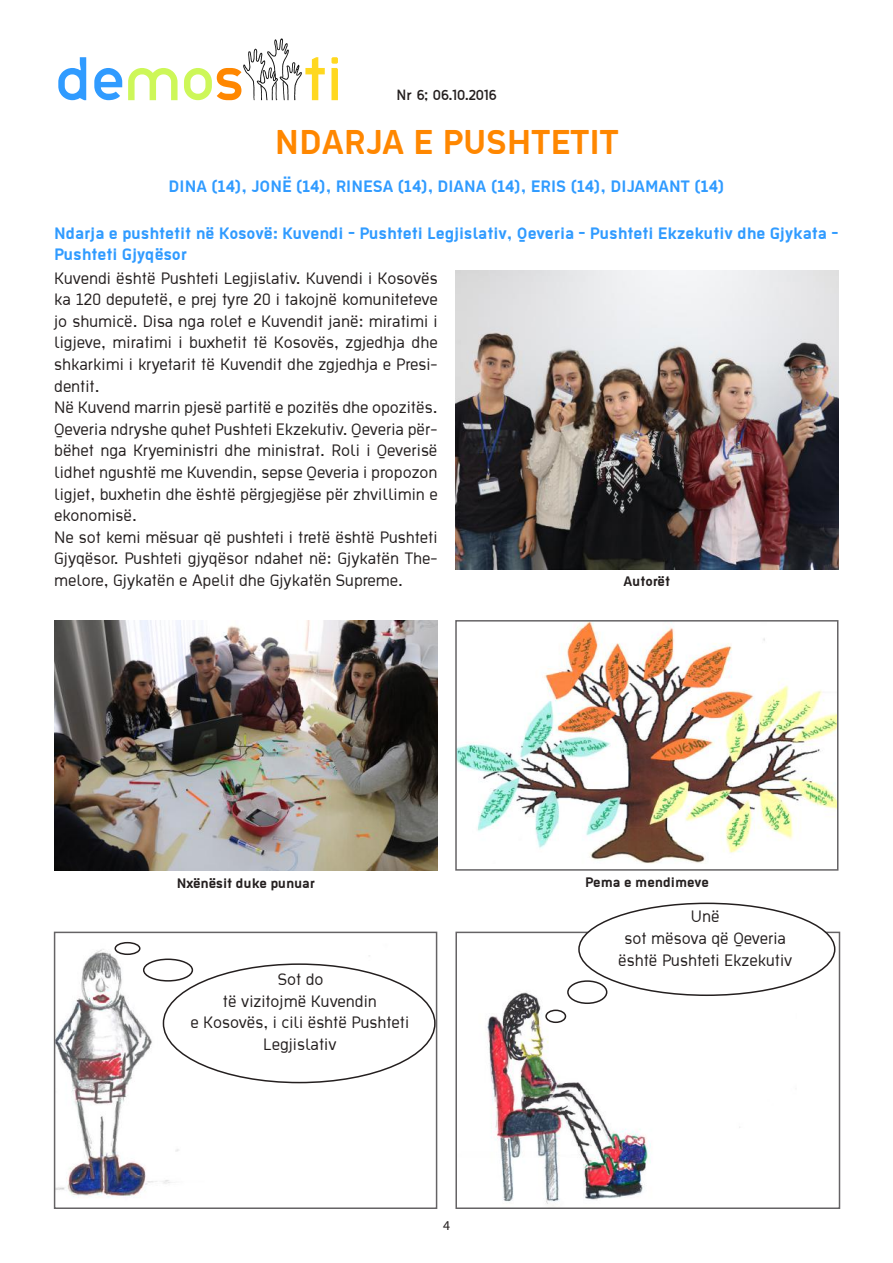
<style>
.page{position:relative;width:893px;height:1263px;background:#fff}
.page>*{position:absolute;margin:0;border:0;box-sizing:border-box;transform-origin:0 0}
.t1{font:700 37.5px "Ekstropia";color:#ff8700}
.t2{font:18px/21.6px "Ekstropia";color:#241f1f;text-align:center}
.t3{font:700 18px/21.6px "Ekstropia";color:#309bff}
.t4{font:700 15px "Ekstropia";color:#241f1f}
.t5{font:13.5px "Thelbi Kujtesa";color:#241f1f}
.t6{font:13.5px "Myriad Pro";color:#241f1f}
</style>
<div class="page">
<svg style="left:58px;top:57px;width:28px;height:43px"></svg>
<svg style="left:94px;top:68px;width:28px;height:32px"></svg>
<svg style="left:128px;top:68px;width:50px;height:32px"></svg>
<svg style="left:331px;top:57px;width:7px;height:43px"></svg>
<svg style="left:184px;top:38px;width:141px;height:62px"></svg>
<img style="left:57px;top:941px;width:377px;height:257px">
<div style="left:54px;top:932px;width:383px;height:277px;border:2px solid #656365"></div>
<img style="left:487px;top:935px;width:349px;height:269px">
<div style="left:455px;top:932px;width:385px;height:277px;border:2px solid #656365"></div>
<div style="left:579px;top:903px;width:256px;height:92px;background:#fff;border-radius:50%"></div>
<div style="left:568px;top:981px;width:39px;height:22px;background:#fff;border-radius:50%"></div>
<div style="left:567px;top:980px;width:40px;height:24px;border:2px solid #241f1f;border-radius:50%"></div>
<div style="left:546px;top:1010px;width:19px;height:12px;background:#fff;border-radius:50%"></div>
<div style="left:545px;top:1009px;width:21px;height:14px;border:2px solid #241f1f;border-radius:50%"></div>
<img style="left:54px;top:620px;width:383px;height:251px">
<img style="left:458px;top:623px;width:377px;height:241px">
<div style="left:455px;top:620px;width:383px;height:251px;border:2px solid #656365"></div>
<div style="left:163px;top:964px;width:272px;height:118px;background:#fff;border-radius:50%"></div>
<div style="left:144px;top:959px;width:48px;height:22px;background:#fff;border-radius:50%"></div>
<div style="left:143px;top:958px;width:50px;height:23px;border:2px solid #241f1f;border-radius:50%"></div>
<div style="left:115px;top:943px;width:25px;height:11px;background:#fff;border-radius:50%"></div>
<div style="left:115px;top:942px;width:26px;height:13px;border:2px solid #241f1f;border-radius:50%"></div>
<img style="left:455px;top:270px;width:384px;height:300px">
<p class="t5" style="left:396px;top:85px;width:101px">Nr 6; 06.10.2016</p>
<h1 class="t1" style="left:275px;top:120px;width:345px">NDARJA E PUSHTETIT</h1>
<p class="t3" style="left:169px;top:175px;width:557px">DINA (14), JONË (14), RINESA (14), DIANA (14), ERIS (14), DIJAMANT (14)</p>
<p class="t3" style="left:54px;top:221px;width:786px">Ndarja e pushtetit në Kosovë: Kuvendi - Pushteti Legjislativ, Qeveria - Pushteti Ekzekutiv dhe Gjykata -<br>Pushteti Gjyqësor</p>
<p class="t2" style="left:54px;top:266px;width:385px;text-align:left">Kuvendi është Pushteti Legjislativ. Kuvendi i Kosovës ka 120 deputetë, e prej tyre 20 i takojnë komuniteteve jo shumicë. Disa nga rolet e Kuvendit janë: miratimi i ligjeve, miratimi i buxhetit të Kosovës, zgjedhja dhe shkarkimi i kryetarit të Kuvendit dhe zgjedhja e Presi&shy;dentit.<br>Në Kuvend marrin pjesë partitë e pozitës dhe opozitës.<br>Qeveria ndryshe quhet Pushteti Ekzekutiv. Qeveria për&shy;bëhet nga Kryeministri dhe ministrat. Roli i Qeverisë lidhet ngushtë me Kuvendin, sepse Qeveria i propozon ligjet, buxhetin dhe është përgjegjëse për zhvillimin e ekonomisë.<br>Ne sot kemi mësuar që pushteti i tretë është Pushteti Gjyqësor. Pushteti gjyqësor ndahet në: Gjykatën The&shy;melore, Gjykatën e Apelit dhe Gjykatën Supreme.</p>
<p class="t4" style="left:624px;top:572px;width:48px">Autorët</p>
<p class="t4" style="left:177px;top:874px;width:140px">Nxënësit duke punuar</p>
<p class="t4" style="left:585px;top:873px;width:125px">Pema e mendimeve</p>
<p class="t2" style="left:191px;top:968px;width:220px">Sot do<br>të vizitojmë Kuvendin<br>e Kosovës, i cili është Pushteti<br>Legjislativ</p>
<p class="t6" style="left:443px;top:1217px;width:8px">4</p>
<p class="t2" style="left:618px;top:905px;width:176px">Unë<br>sot mësova që Qeveria është Pushteti Ekzekutiv</p>
</div>
